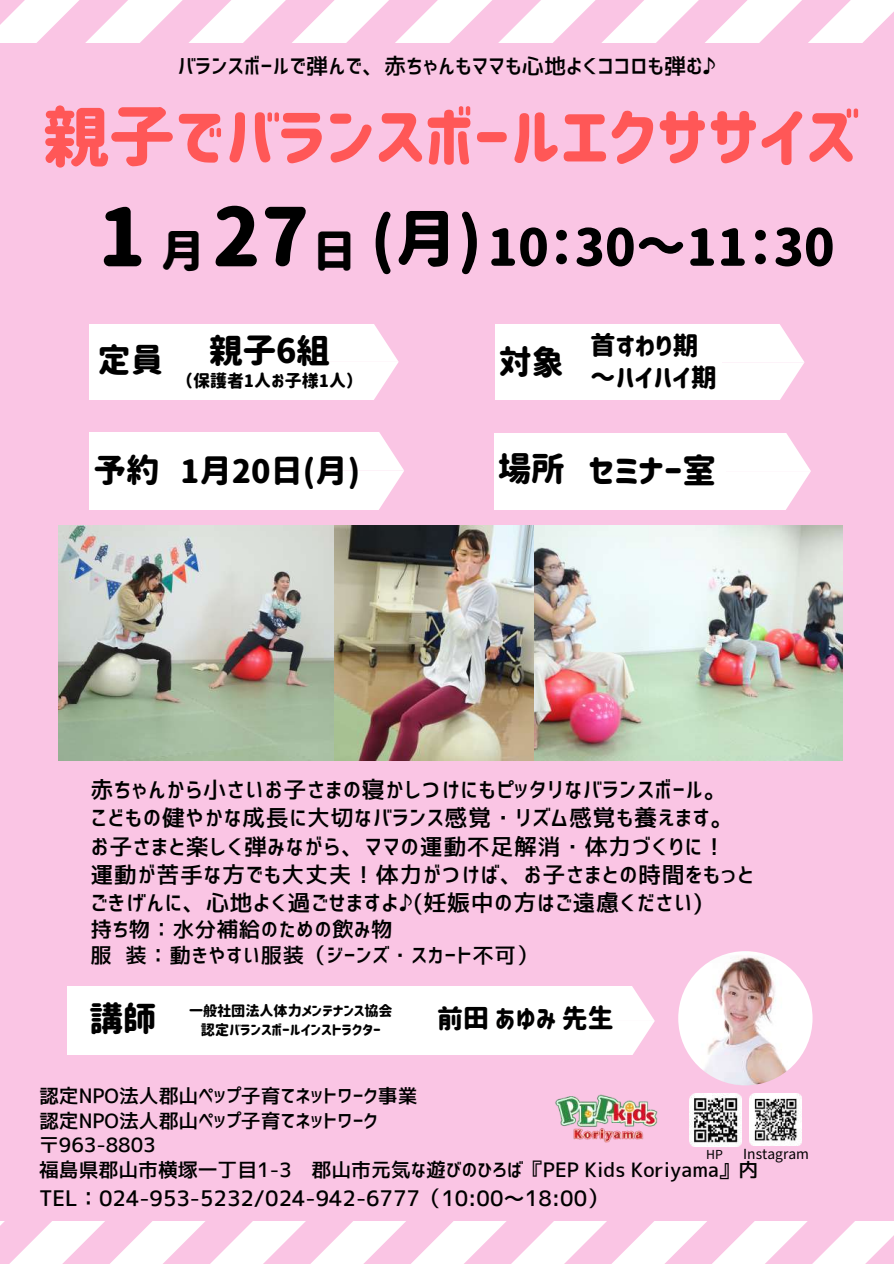
<style>
.page{position:relative;width:894px;height:1264px;background:#fff}
.page>*{position:absolute;margin:0;border:0;box-sizing:border-box;transform-origin:0 0}
.t1{font:66px "Corporate Logo Rounded";color:#ff5757}
.t2{font:50.55px "Corporate Logo Rounded";color:#000}
.t3{font:33.45px "Corporate Logo Rounded";color:#000}
.t4{font:32.7px "Corporate Logo Rounded";color:#000}
.t5{font:31.95px "Corporate Logo Rounded";color:#000}
.t6{font:25.95px "Corporate Logo Rounded";color:#000}
.t7{font:25.5px/31.5px "Corporate Logo Rounded";color:#000}
.t8{font:22.95px/28.2px "Corporate Logo Medium";letter-spacing:.025em;color:#000}
.t9{font:22.05px "Corporate Logo Medium";color:#000}
.t10{font:21.45px/25.8px "Corporate Logo Medium";letter-spacing:.025em;color:#000}
.t11{font:21.3px "Corporate Logo Medium";color:#000}
.t12{font:19.8px/24.8px "Corporate Logo Medium";color:#000}
.t13{font:16.95px "Corporate Logo Rounded";color:#000}
.t14{font:14.1px/19.2px "Corporate Logo Rounded";color:#000;text-align:center}
.t15{font:13.8px "irohakaku C";color:#000}
.t16{font:12.3px "irohakaku C";color:#000}
.s1{font-size:79.95px}
.s2{font-size:44.4px}
.s3{font-size:61.8px}
</style>
<div class="page">
<div style="left:0;top:0;width:893px;height:1263px;background:#fac5e4"></div>
<svg style="left:0;top:0;width:893px;height:43px"></svg>
<svg style="left:0;top:1221px;width:893px;height:42px"></svg>
<div style="left:90px;top:325px;width:226px;height:74px;background:#fff"></div>
<svg style="left:316px;top:325px;width:82px;height:74px;background:#fef6fb"></svg>
<div style="left:495px;top:325px;width:226px;height:74px;background:#fff"></div>
<svg style="left:721px;top:325px;width:83px;height:74px;background:#fef6fb"></svg>
<div style="left:90px;top:433px;width:230px;height:76px;background:#fff"></div>
<svg style="left:320px;top:433px;width:84px;height:76px;background:#fef6fb"></svg>
<div style="left:494px;top:433px;width:232px;height:77px;background:#fff"></div>
<svg style="left:726px;top:433px;width:84px;height:77px;background:#fef6fb"></svg>
<div style="left:68px;top:986px;width:421px;height:68px;background:#fff"></div>
<div style="left:489px;top:986px;width:165px;height:68px;background:#fff"></div>
<img style="left:678px;top:951px;width:134px;height:134px;border-radius:50%">
<img style="left:555px;top:1094px;width:102px;height:48px">
<img style="left:689px;top:1093px;width:52px;height:53px">
<img style="left:749px;top:1093px;width:52px;height:52px">
<img style="left:58px;top:525px;width:276px;height:235px">
<img style="left:334px;top:525px;width:507px;height:235px">
<p class="t9" style="left:177px;top:55px;width:540px">バランスボールで弾んで、赤ちゃんもママも心地よくココロも弾む♪</p>
<h1 class="t1" style="left:43px;top:105px;width:815px">親子でバランスボールエクササイズ</h1>
<h2 class="t2" style="left:97px;top:222px;width:738px"><span class="s1">1</span> <span class="s2">月</span> <span class="s1">27</span><span class="s2">日</span> <span class="s3">(月)</span>10：30～11：30</h2>
<h3 class="t3" style="left:209px;top:334px;width:122px">親子6組</h3>
<p class="t13" style="left:184px;top:373px;width:171px">（保護者1人お子様1人）</p>
<h3 class="t4" style="left:98px;top:344px;width:67px">定員</h3>
<h3 class="t4" style="left:498px;top:346px;width:67px">対象</h3>
<p class="t7" style="left:590px;top:330px;width:128px">首すわり期～ハイハイ期</p>
<h3 class="t4" style="left:94px;top:454px;width:67px">予約</h3>
<h3 class="t3" style="left:497px;top:454px;width:220px">場所 セミナー室</h3>
<h3 class="t5" style="left:180px;top:455px;width:181px">1月20日(月)</h3>
<p class="t8" style="left:90px;top:776px;width:665px">赤ちゃんから小さいお子さまの寝かしつけにもピッタリなバランスボール。<br>こどもの健やかな成長に大切なバランス感覚・リズム感覚も養えます。お子さまと楽しく弾みながら、ママの運動不足解消・体力づくりに！運動が苦手な方でも大丈夫！体力がつけば、お子さまとの時間をもっとごきげんに、心地よく過ごせますよ♪(妊娠中の方はご遠慮ください)</p>
<p class="t10" style="left:90px;top:916px;width:449px">持ち物：水分補給のための飲み物<br>服 装：動きやすい服装（ジーンズ・スカート不可）</p>
<h3 class="t3" style="left:89px;top:1002px;width:68px">講師</h3>
<p class="t14" style="left:189px;top:1000px;width:205px">一般社団法人体力メンテナンス協会認定バランスボールインストラクター</p>
<p class="t6" style="left:437px;top:1005px;width:178px">前田あゆみ先生</p>
<p class="t12" style="left:39px;top:1083px;width:720px">認定NPO法人郡山ペップ子育てネットワーク事業<br>認定NPO法人郡山ペップ子育てネットワーク<br>〒963-8803<br>福島県郡山市横塚一丁目1-3 郡山市元気な遊びのひろば『PEP Kids Koriyama』内</p>
<p class="t11" style="left:39px;top:1187px;width:571px">TEL：024-953-5232/024-942-6777（10:00～18:00）</p>
<p class="t16" style="left:706px;top:1145px;width:18px">HP</p>
<p class="t15" style="left:743px;top:1143px;width:67px">Instagram</p>
</div>
